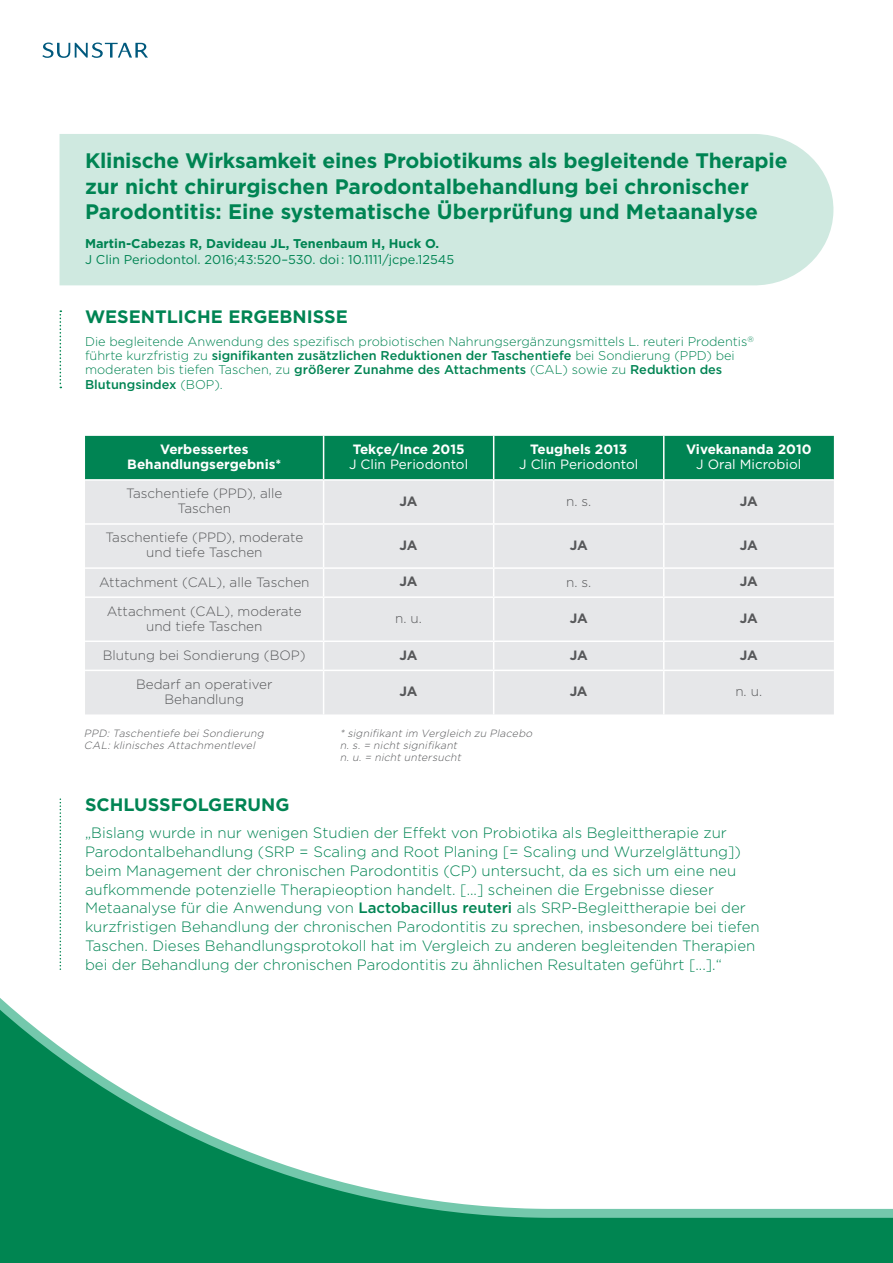
<style>
.page{position:relative;width:893px;height:1263px;background:#fff}
.page>*{position:absolute;margin:0;border:0;box-sizing:border-box;transform-origin:0 0}
.t1{font:700 21px/25.5px "Gotham HTF";color:#008453}
.t2{font:700 18px "Gotham HTF";color:#008453}
.t3{font:300 15px/18.8px "Gotham HTF";color:#008453}
.t4{font:300 13.5px/15px "Gotham HTF";color:#57585a;text-align:center}
.t5{font:700 13.5px/15px "Gotham HTF";color:#fff;text-align:center}
.t6{font:13.5px "Gotham HTF";color:#fff}
.t7{font:700 13.5px "Gotham HTF";letter-spacing:-.025em;color:#57585a}
.t8{font:300 12.75px/14.2px "Gotham HTF";color:#008453}
.t9{font:12.75px "Gotham HTF";color:#008453}
.t10{font:700 12.75px "Gotham HTF";color:#008453}
.t11{font:italic 300 10.5px/12px "Gotham HTF";color:#57585a}
.s1{font-weight:500}
</style>
<div class="page">
<div style="left:0;top:54px;width:893px;height:1209px;background:#008551"></div>
<div style="left:0;top:54px;width:893px;height:1164px;background:#fff"></div>
<svg style="left:60px;top:310px;width:1px;height:78px"></svg>
<div style="left:60px;top:134px;width:774px;height:152px;background:#cfe9e0"></div>
<svg style="left:43px;top:42px;width:105px;height:16px"></svg>
<svg style="left:85px;top:436px;width:749px;height:43px"></svg>
<div style="left:85px;top:481px;width:749px;height:233px;background:#e6e7e9"></div>
<hr style="left:323px;top:436px;width:1px;height:43px;background:#fff">
<hr style="left:493px;top:436px;width:1px;height:43px;background:#fff">
<hr style="left:663px;top:436px;width:1px;height:43px;background:#fff">
<hr style="left:85px;top:479px;width:239px;height:2px;background:#fff">
<hr style="left:324px;top:479px;width:170px;height:2px;background:#fff">
<hr style="left:323px;top:481px;width:1px;height:42px;background:#fff">
<hr style="left:494px;top:479px;width:170px;height:2px;background:#fff">
<hr style="left:493px;top:481px;width:1px;height:42px;background:#fff">
<hr style="left:664px;top:479px;width:170px;height:2px;background:#fff">
<hr style="left:663px;top:481px;width:1px;height:42px;background:#fff">
<hr style="left:85px;top:523px;width:239px;height:2px;background:#fff">
<hr style="left:324px;top:523px;width:170px;height:2px;background:#fff">
<hr style="left:323px;top:525px;width:1px;height:42px;background:#fff">
<hr style="left:494px;top:523px;width:170px;height:2px;background:#fff">
<hr style="left:493px;top:525px;width:1px;height:42px;background:#fff">
<hr style="left:664px;top:523px;width:170px;height:2px;background:#fff">
<hr style="left:663px;top:525px;width:1px;height:42px;background:#fff">
<hr style="left:85px;top:567px;width:239px;height:2px;background:#fff">
<hr style="left:324px;top:567px;width:170px;height:2px;background:#fff">
<svg style="left:323px;top:569px;width:1px;height:27px"></svg>
<hr style="left:494px;top:567px;width:170px;height:2px;background:#fff">
<svg style="left:493px;top:569px;width:1px;height:27px"></svg>
<hr style="left:664px;top:567px;width:170px;height:2px;background:#fff">
<svg style="left:663px;top:569px;width:1px;height:27px"></svg>
<hr style="left:85px;top:596px;width:239px;height:2px;background:#fff">
<hr style="left:324px;top:596px;width:170px;height:2px;background:#fff">
<hr style="left:323px;top:598px;width:1px;height:42px;background:#fff">
<hr style="left:494px;top:596px;width:170px;height:2px;background:#fff">
<hr style="left:493px;top:598px;width:1px;height:42px;background:#fff">
<hr style="left:664px;top:596px;width:170px;height:2px;background:#fff">
<hr style="left:663px;top:598px;width:1px;height:42px;background:#fff">
<hr style="left:85px;top:640px;width:239px;height:2px;background:#fff">
<hr style="left:324px;top:640px;width:170px;height:2px;background:#fff">
<svg style="left:323px;top:642px;width:1px;height:28px"></svg>
<hr style="left:494px;top:640px;width:170px;height:2px;background:#fff">
<svg style="left:493px;top:642px;width:1px;height:28px"></svg>
<hr style="left:664px;top:640px;width:170px;height:2px;background:#fff">
<svg style="left:663px;top:642px;width:1px;height:28px"></svg>
<hr style="left:85px;top:670px;width:239px;height:1px;background:#fff">
<hr style="left:324px;top:670px;width:170px;height:1px;background:#fff">
<hr style="left:323px;top:671px;width:1px;height:43px;background:#fff">
<hr style="left:494px;top:670px;width:170px;height:1px;background:#fff">
<hr style="left:493px;top:671px;width:1px;height:43px;background:#fff">
<hr style="left:664px;top:670px;width:170px;height:1px;background:#fff">
<hr style="left:663px;top:671px;width:1px;height:43px;background:#fff">
<svg style="left:60px;top:799px;width:1px;height:171px"></svg>
<h1 class="t1" style="left:85px;top:148px;width:704px">Klinische Wirksamkeit eines Probiotikums als begleitende Therapie zur nicht chirurgischen Parodontalbehandlung bei chronischer<br>Parodontitis: Eine systematische Überprüfung und Metaanalyse</h1>
<p class="t10" style="left:85px;top:236px;width:356px">Martin-Cabezas R, Davideau JL, Tenenbaum H, Huck O.</p>
<p class="t9" style="left:85px;top:252px;width:371px">J Clin Periodontol. 2016;43:520–530. doi: 10.1111/jcpe.12545</p>
<p class="t2" style="left:85px;top:306px;width:264px">WESENTLICHE ERGEBNISSE</p>
<p class="t8" style="left:85px;top:334px;width:670px">Die begleitende Anwendung des spezifisch probiotischen Nahrungsergänzungsmittels L. reuteri Prodentis<sup>® </sup>führte kurzfristig zu <span class="s1">signifikanten zusätzlichen Reduktionen der Taschentiefe</span> bei Sondierung (PPD) bei moderaten bis tiefen Taschen, zu <span class="s1">größerer Zunahme des Attachments</span> (CAL) sowie zu <span class="s1">Reduktion des Blutungsindex</span> (BOP).</p>
<p class="t5" style="left:127px;top:442px;width:156px">Verbessertes<br>Behandlungsergebnis*</p>
<p class="t5" style="left:353px;top:442px;width:113px">Tekçe/Ince 2015</p>
<p class="t6" style="left:349px;top:457px;width:121px">J Clin Periodontol</p>
<p class="t5" style="left:530px;top:442px;width:98px">Teughels 2013</p>
<p class="t6" style="left:519px;top:457px;width:121px">J Clin Periodontol</p>
<p class="t5" style="left:686px;top:442px;width:127px">Vivekananda 2010</p>
<p class="t6" style="left:696px;top:457px;width:107px">J Oral Microbiol</p>
<p class="t4" style="left:126px;top:486px;width:158px">Taschentiefe (PPD), alle<br>Taschen</p>
<p class="t7" style="left:400px;top:493px;width:19px">JA</p>
<p class="t4" style="left:566px;top:493px;width:27px">n. s.</p>
<p class="t7" style="left:740px;top:493px;width:19px">JA</p>
<p class="t4" style="left:105px;top:530px;width:199px">Taschentiefe (PPD), moderate und tiefe Taschen</p>
<p class="t7" style="left:400px;top:537px;width:19px">JA</p>
<p class="t7" style="left:570px;top:537px;width:19px">JA</p>
<p class="t7" style="left:740px;top:537px;width:19px">JA</p>
<p class="t4" style="left:99px;top:574px;width:212px">Attachment (CAL), alle Taschen</p>
<p class="t7" style="left:400px;top:574px;width:19px">JA</p>
<p class="t4" style="left:566px;top:574px;width:27px">n. s.</p>
<p class="t7" style="left:740px;top:574px;width:19px">JA</p>
<p class="t4" style="left:107px;top:603px;width:196px">Attachment (CAL), moderate und tiefe Taschen</p>
<p class="t4" style="left:395px;top:611px;width:28px">n. u.</p>
<p class="t7" style="left:570px;top:610px;width:19px">JA</p>
<p class="t7" style="left:740px;top:610px;width:19px">JA</p>
<p class="t4" style="left:103px;top:647px;width:204px">Blutung bei Sondierung (BOP)</p>
<p class="t7" style="left:400px;top:647px;width:19px">JA</p>
<p class="t7" style="left:570px;top:647px;width:19px">JA</p>
<p class="t7" style="left:740px;top:647px;width:19px">JA</p>
<p class="t4" style="left:136px;top:676px;width:138px">Bedarf an operativer<br>Behandlung</p>
<p class="t7" style="left:400px;top:684px;width:19px">JA</p>
<p class="t7" style="left:570px;top:684px;width:19px">JA</p>
<p class="t4" style="left:735px;top:684px;width:28px">n. u.</p>
<p class="t11" style="left:84px;top:727px;width:184px">PPD: Taschentiefe bei Sondierung<br>CAL: klinisches Attachmentlevel</p>
<p class="t11" style="left:340px;top:727px;width:196px">* signifikant im Vergleich zu Placebo n. s. = nicht signifikant<br>n. u. = nicht untersucht</p>
<p class="t2" style="left:85px;top:794px;width:206px">SCHLUSSFOLGERUNG</p>
<p class="t3" style="left:85px;top:823px;width:676px">„Bislang wurde in nur wenigen Studien der Effekt von Probiotika als Begleittherapie zur Parodontalbehandlung (SRP = Scaling and Root Planing [= Scaling und Wurzelglättung]) beim Management der chronischen Parodontitis (CP) untersucht, da es sich um eine neu aufkommende potenzielle Therapieoption handelt. [...] scheinen die Ergebnisse dieser Metaanalyse für die Anwendung von <span class="s1">Lactobacillus reuteri</span> als SRP-Begleittherapie bei der kurzfristigen Behandlung der chronischen Parodontitis zu sprechen, insbesondere bei tiefen Taschen. Dieses Behandlungsprotokoll hat im Vergleich zu anderen begleitenden Therapien bei der Behandlung der chronischen Parodontitis zu ähnlichen Resultaten geführt [...].“</p>
</div>
